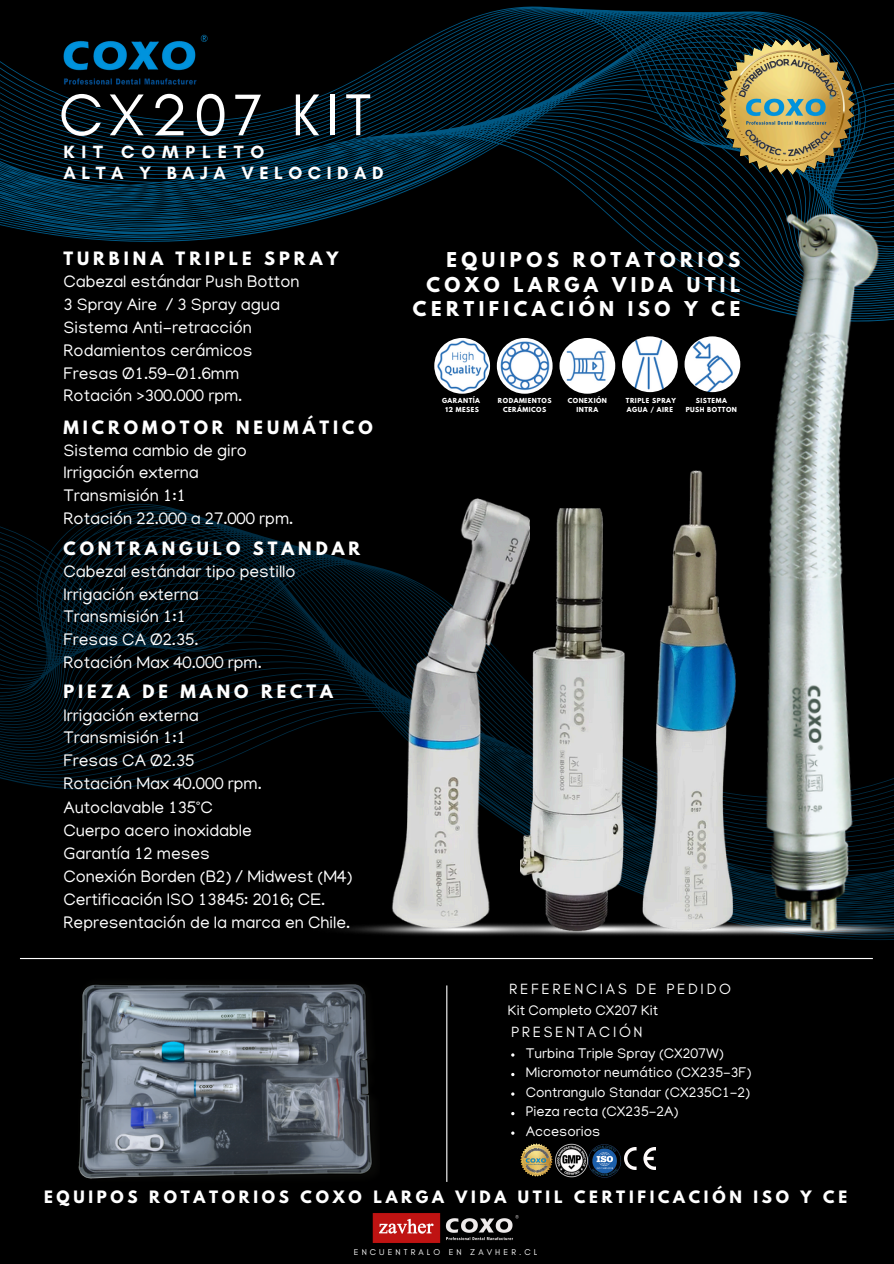
<style>
.page{position:relative;width:894px;height:1264px;background:#fff}
.page>*{position:absolute;margin:0;border:0;box-sizing:border-box;transform-origin:0 0}
.t1{font:60px "Glacial Indifference";letter-spacing:.1em;color:#fff}
.t2{font:700 18.15px/24.8px "League Spartan";letter-spacing:.245em;color:#fff;text-align:right}
.t3{font:700 18px "Glacial Indifference";letter-spacing:.305em;color:#fff}
.t4{font:700 18px "Glacial Indifference";letter-spacing:.38em;color:#fff}
.t5{font:17.1px "Manjari";color:#fff}
.t6{font:700 16.35px "League Spartan";letter-spacing:.245em;color:#fff}
.t7{font:700 15.15px "League Spartan";letter-spacing:.245em;color:#fff}
.t8{font:15px "Glacial Indifference";letter-spacing:.18em;color:#fff}
.t9{font:14.4px "Manjari";color:#fff}
.t10{font:8.55px "Glacial Indifference";letter-spacing:.36em;color:#fff}
.t11{font:700 6.15px/8.2px "League Spartan";letter-spacing:.08em;color:#fff;text-align:center}
</style>
<div class="page">
<div style="left:0;top:0;width:893px;height:1263px;background:#000"></div>
<svg style="left:0;top:504px;width:379px;height:286px"></svg>
<img style="left:338px;top:925px;width:41px;height:9px">
<img style="left:78px;top:984px;width:294px;height:195px">
<svg style="left:267px;top:1134px;width:8px;height:8px"></svg>
<svg style="left:0;top:6px;width:893px;height:388px"></svg>
<img style="left:704px;top:197px;width:189px;height:743px">
<img style="left:59px;top:32px;width:154px;height:57px">
<hr style="left:20px;top:957px;width:852px;height:2px;background:#fff">
<img style="left:719px;top:40px;width:135px;height:135px">
<img style="left:739px;top:98px;width:96px;height:29px">
<hr style="left:446px;top:985px;width:1px;height:196px;background:#fff">
<img style="left:589px;top:1144px;width:32px;height:33px">
<img style="left:624px;top:1147px;width:31px;height:22px">
<img style="left:555px;top:1143px;width:34px;height:35px">
<img style="left:520px;top:1143px;width:32px;height:33px">
<img style="left:525px;top:1158px;width:23px;height:7px">
<img style="left:684px;top:336px;width:56px;height:56px;border-radius:50%">
<img style="left:559px;top:338px;width:56px;height:56px;border-radius:50%">
<img style="left:496px;top:338px;width:56px;height:56px;border-radius:50%">
<img style="left:622px;top:336px;width:55px;height:56px;border-radius:50%">
<img style="left:434px;top:338px;width:56px;height:56px;border-radius:50%">
<img style="left:372px;top:1213px;width:147px;height:30px">
<img style="left:530px;top:468px;width:210px;height:468px">
<img style="left:379px;top:498px;width:151px;height:438px">
<svg style="left:738px;top:58px;width:99px;height:40px;background:#d4bc73"></svg>
<svg style="left:743px;top:128px;width:88px;height:28px;background:#cdad60"></svg>
<svg style="left:524px;top:1148px;width:24px;height:10px"></svg>
<svg style="left:526px;top:1165px;width:21px;height:7px"></svg>
<p class="t1" style="left:59px;top:78px;width:314px">CX207 KIT</p>
<p class="t3" style="left:63px;top:162px;width:322px">ALTA Y BAJA VELOCIDAD</p>
<p class="t4" style="left:63px;top:141px;width:202px">KIT COMPLETO</p>
<h2 class="t6" style="left:63px;top:251px;width:276px">TURBINA TRIPLE SPRAY</h2>
<p class="t5" style="left:63px;top:274px;width:237px">Cabezal estándar Push Botton</p>
<p class="t5" style="left:63px;top:297px;width:218px">3 Spray Aire / 3 Spray agua</p>
<h1 class="t5" style="left:63px;top:320px;width:190px">Sistema Anti-retracción</h1>
<h3 class="t5" style="left:63px;top:343px;width:191px">Rodamientos cerámicos</h3>
<h3 class="t5" style="left:63px;top:366px;width:177px">Fresas Ø1.59-Ø1.6mm</h3>
<p class="t5" style="left:63px;top:389px;width:180px">Rotación &gt;300.000 rpm.</p>
<p class="t6" style="left:63px;top:419px;width:311px">MICROMOTOR NEUMÁTICO</p>
<h3 class="t5" style="left:63px;top:443px;width:185px">Sistema cambio de giro</h3>
<p class="t5" style="left:63px;top:466px;width:137px">Irrigación externa</p>
<p class="t5" style="left:63px;top:489px;width:124px">Transmisión 1:1</p>
<p class="t5" style="left:63px;top:511px;width:231px">Rotación 22.000 a 27.000 rpm.</p>
<p class="t6" style="left:63px;top:540px;width:298px">CONTRANGULO STANDAR</p>
<p class="t5" style="left:63px;top:564px;width:234px">Cabezal estándar tipo pestillo</p>
<p class="t5" style="left:63px;top:587px;width:137px">Irrigación externa</p>
<p class="t5" style="left:63px;top:610px;width:124px">Transmisión 1:1</p>
<p class="t5" style="left:63px;top:632px;width:137px">Fresas CA Ø2.35.</p>
<p class="t5" style="left:63px;top:655px;width:200px">Rotación Max 40.000 rpm.</p>
<h4 class="t6" style="left:63px;top:683px;width:271px">PIEZA DE MANO RECTA</h4>
<p class="t5" style="left:63px;top:708px;width:137px">Irrigación externa</p>
<p class="t5" style="left:63px;top:731px;width:124px">Transmisión 1:1</p>
<p class="t5" style="left:63px;top:753px;width:132px">Fresas CA Ø2.35</p>
<p class="t5" style="left:63px;top:776px;width:200px">Rotación Max 40.000 rpm.</p>
<p class="t5" style="left:63px;top:800px;width:151px">Autoclavable 135°C</p>
<p class="t5" style="left:63px;top:823px;width:190px">Cuerpo acero inoxidable</p>
<p class="t5" style="left:63px;top:846px;width:148px">Garantía 12 meses</p>
<p class="t5" style="left:63px;top:869px;width:290px">Conexión Borden (B2) / Midwest (M4)</p>
<p class="t5" style="left:63px;top:892px;width:263px">Certificación ISO 13845: 2016; CE.</p>
<p class="t5" style="left:63px;top:915px;width:288px">Representación de la marca en Chile.</p>
<p class="t2" style="left:413px;top:249px;width:329px">EQUIPOS ROTATORIOS<br>COXO LARGA VIDA UTIL<br>CERTIFICACIÓN ISO Y CE</p>
<p class="t11" style="left:442px;top:397px;width:39px">GARANTÍA</p>
<p class="t11" style="left:445px;top:406px;width:35px">12 MESES</p>
<h4 class="t11" style="left:497px;top:397px;width:55px">RODAMIENTOS<br>CERÁMICOS</h4>
<p class="t11" style="left:567px;top:397px;width:41px">CONEXIÓN<br>INTRA</p>
<p class="t11" style="left:625px;top:397px;width:52px">TRIPLE SPRAY</p>
<p class="t11" style="left:626px;top:406px;width:47px">AGUA / AIRE</p>
<p class="t11" style="left:695px;top:397px;width:32px">SISTEMA</p>
<p class="t11" style="left:685px;top:406px;width:53px">PUSH BOTTON</p>
<p class="t8" style="left:509px;top:979px;width:223px">REFERENCIAS DE PEDIDO</p>
<p class="t9" style="left:507px;top:1004px;width:152px">Kit Completo CX207 Kit</p>
<p class="t8" style="left:511px;top:1022px;width:133px">PRESENTACIÓN</p>
<h4 class="t9" style="left:525px;top:1047px;width:200px">Turbina Triple Spray (CX207W)</h4>
<p class="t9" style="left:525px;top:1066px;width:227px">Micromotor neumático (CX235-3F)</p>
<p class="t9" style="left:525px;top:1086px;width:226px">Contrangulo Standar (CX235C1-2)</p>
<p class="t9" style="left:525px;top:1105px;width:154px">Pieza recta (CX235-2A)</p>
<p class="t9" style="left:525px;top:1125px;width:76px">Accesorios</p>
<p class="t7" style="left:44px;top:1188px;width:804px">EQUIPOS ROTATORIOS COXO LARGA VIDA UTIL CERTIFICACIÓN ISO Y CE</p>
<h5 class="t10" style="left:354px;top:1247px;width:185px">ENCUENTRALO EN ZAVHER.CL</h5>
</div>
